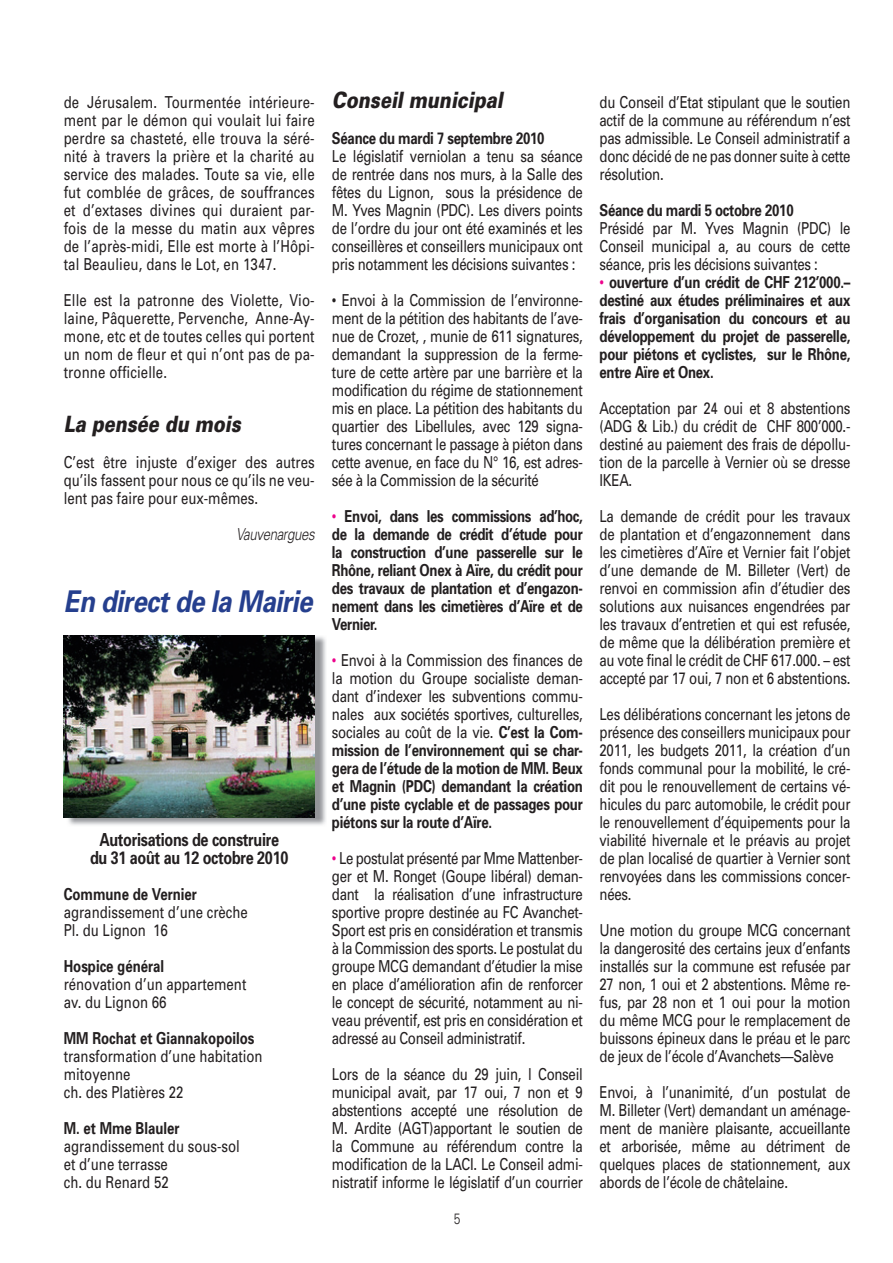
<style>
.page{position:relative;width:893px;height:1263px;background:#fff}
.page>*{position:absolute;margin:0;border:0;box-sizing:border-box;transform-origin:0 0}
.t1{font:italic 700 30px "Univers";letter-spacing:-.02em;color:#253f8e;scale:.86 1}
.t2{font:italic 900 22.5px "Univers";color:#231f20;scale:.8 1}
.t3{font:700 18px/18px "Univers";letter-spacing:-.02em;color:#231f20;text-align:center;scale:.8 1}
.t4{font:16.5px/18px "Univers";letter-spacing:-.02em;color:#231f20;text-align:justify;scale:.8 1}
.t5{font:700 16.5px/18px "Univers";letter-spacing:-.02em;color:#231f20;text-align:justify;scale:.8 1}
.t6{font:16.5px/18px "Univers";color:#231f20;scale:.8 1}
.t7{font:700 16.5px "Univers";color:#231f20;scale:.8 1}
.t8{font:italic 300 16.5px "Univers";letter-spacing:-.025em;color:#231f20;scale:.8 1}
.t9{font:300 15px "Univers";color:#231f20;scale:.8 1}
.s1{font-weight:400;color:#ed028c}
.s2{font-weight:400}
.s3{color:#ed028c}
</style>
<div class="page">
<img style="left:66px;top:636px;width:260px;height:189px">
<img style="left:64px;top:635px;width:251px;height:182px">
<p class="t4" style="left:64px;top:93px;width:315px">de Jérusalem. Tourmentée intérieure&shy;ment par le démon qui voulait lui faire perdre sa chasteté, elle trouva la séré&shy;nité à travers la prière et la charité au service des malades. Toute sa vie, elle fut comblée de grâces, de souffrances et d’extases divines qui duraient par&shy;fois de la messe du matin aux vêpres de l’après-midi, Elle est morte à l’Hôpi&shy;tal Beaulieu, dans le Lot, en 1347.</p>
<p class="t4" style="left:64px;top:291px;width:315px">Elle est la patronne des Violette, Vio&shy;laine, Pâquerette, Pervenche, Anne-Ay&shy;mone, etc et de toutes celles qui portent un nom de fleur et qui n’ont pas de pa&shy;tronne officielle.</p>
<h2 class="t2" style="left:64px;top:410px;width:223px">La pensée du mois</h2>
<p class="t4" style="left:64px;top:453px;width:315px">C’est être injuste d’exiger des autres qu’ils fassent pour nous ce qu’ils ne veu&shy;lent pas faire pour eux-mêmes.</p>
<p class="t8" style="left:236px;top:524px;width:100px">Vauvenargues</p>
<h1 class="t1" style="left:64px;top:582px;width:291px">En direct de la Mairie</h1>
<p class="t3" style="left:90px;top:830px;width:250px">Autorisations de construire du 31 août au 12 octobre 2010</p>
<p class="t7" style="left:64px;top:884px;width:168px">Commune de Vernier</p>
<p class="t6" style="left:64px;top:903px;width:232px">agrandissement d’une crèche<br>Pl. du Lignon 16</p>
<p class="t7" style="left:64px;top:956px;width:127px">Hospice général</p>
<p class="t6" style="left:64px;top:975px;width:230px">rénovation d’un appartement av. du Lignon 66</p>
<p class="t7" style="left:64px;top:1028px;width:240px">MM Rochat et Giannakopoilos</p>
<p class="t6" style="left:64px;top:1047px;width:250px">transformation d’une habitation mitoyenne<br>ch. des Platières 22</p>
<p class="t7" style="left:64px;top:1118px;width:146px">M. et Mme Blauler</p>
<p class="t6" style="left:64px;top:1137px;width:222px">agrandissement du sous-sol et d’une terrasse<br>ch. du Renard 52</p>
<h2 class="t2" style="left:332px;top:86px;width:215px">Conseil municipal</h2>
<p class="t5" style="left:332px;top:129px;width:267px">Séance du mardi 7 septembre 2010</p>
<p class="t4" style="left:332px;top:147px;width:315px">Le législatif verniolan a tenu sa séance de rentrée dans nos murs, à la Salle des fêtes du Lignon, sous la présidence de M. Yves Magnin (PDC). Les divers points de l’ordre du jour ont été examinés et les conseillères et conseillers municipaux ont pris notamment les décisions suivantes :</p>
<p class="t4" style="left:332px;top:291px;width:315px">• Envoi à la Commission de l’environne&shy;ment de la pétition des habitants de l’ave&shy;nue de Crozet, , munie de 611 signatures, demandant la suppression de la ferme&shy;ture de cette artère par une barrière et la modification du régime de stationnement mis en place. La pétition des habitants du quartier des Libellules, avec 129 signa&shy;tures concernant le passage à piéton dans cette avenue, en face du N° 16, est adres&shy;sée à la Commission de la sécurité</p>
<p class="t5" style="left:332px;top:507px;width:315px"><span class="s1">•</span> Envoi, dans les commissions ad’hoc, de la demande de crédit d’étude pour la construction d’une passerelle sur le Rhône, reliant Onex à Aïre, du crédit pour des travaux de plantation et d’engazon&shy;nement dans les cimetières d’Aïre et de Vernier.</p>
<p class="t5" style="left:332px;top:651px;width:315px"><span class="s1">•</span> <span class="s2">Envoi à la Commission des finances de la motion du Groupe socialiste deman&shy;dant d’indexer les subventions commu&shy;nales aux sociétés sportives, culturelles, sociales au coût de la vie.</span> C’est la Com&shy;mission de l’environnement qui se char&shy;gera de l’étude de la motion de MM. Beux et Magnin (PDC) demandant la création d’une piste cyclable et de passages pour piétons sur la route d’Aïre.</p>
<p class="t4" style="left:332px;top:849px;width:315px"><span class="s3">•</span> Le postulat présenté par Mme Mattenber&shy;ger et M. Ronget (Goupe libéral) deman&shy;dant la réalisation d’une infrastructure sportive propre destinée au FC Avanchet-Sport est pris en considération et transmis à la Commission des sports. Le postulat du groupe MCG demandant d’étudier la mise en place d’amélioration afin de renforcer le concept de sécurité, notamment au ni&shy;veau préventif, est pris en considération et adressé au Conseil administratif.</p>
<p class="t4" style="left:332px;top:1065px;width:315px">Lors de la séance du 29 juin, l Conseil municipal avait, par 17 oui, 7 non et 9 abstentions accepté une résolution de M. Ardite (AGT)apportant le soutien de la Commune au référendum contre la modification de la LACI. Le Conseil admi&shy;nistratif informe le législatif d’un courrier</p>
<p class="t9" style="left:454px;top:1210px;width:10px">5</p>
<p class="t4" style="left:600px;top:93px;width:315px">du Conseil d’Etat stipulant que le soutien actif de la commune au référendum n’est pas admissible. Le Conseil administratif a donc décidé de ne pas donner suite à cette résolution.</p>
<p class="t5" style="left:600px;top:201px;width:244px">Séance du mardi 5 octobre 2010</p>
<p class="t4" style="left:600px;top:219px;width:315px">Présidé par M. Yves Magnin (PDC) le Conseil municipal a, au cours de cette séance, pris les décisions suivantes :</p>
<p class="t5" style="left:600px;top:273px;width:315px"><span class="s1">•</span> ouverture d’un crédit de CHF 212’000.– destiné aux études préliminaires et aux frais d’organisation du concours et au développement du projet de passerelle, pour piétons et cyclistes, sur le Rhône, entre Aïre et Onex.</p>
<p class="t4" style="left:600px;top:399px;width:315px">Acceptation par 24 oui et 8 abstentions (ADG &amp; Lib.) du crédit de CHF 800’000.- destiné au paiement des frais de dépollu&shy;tion de la parcelle à Vernier où se dresse IKEA.</p>
<p class="t4" style="left:600px;top:507px;width:315px">La demande de crédit pour les travaux de plantation et d’engazonnement dans les cimetières d’Aïre et Vernier fait l’objet d’une demande de M. Billeter (Vert) de renvoi en commission afin d’étudier des solutions aux nuisances engendrées par les travaux d’entretien et qui est refusée, de même que la délibération première et au vote final le crédit de CHF 617.000. – est accepté par 17 oui, 7 non et 6 abstentions.</p>
<p class="t4" style="left:600px;top:705px;width:315px">Les délibérations concernant les jetons de présence des conseillers municipaux pour 2011, les budgets 2011, la création d’un fonds communal pour la mobilité, le cré&shy;dit pou le renouvellement de certains vé&shy;hicules du parc automobile, le crédit pour le renouvellement d’équipements pour la viabilité hivernale et le préavis au projet de plan localisé de quartier à Vernier sont renvoyées dans les commissions concer&shy;nées.</p>
<p class="t4" style="left:600px;top:921px;width:315px">Une motion du groupe MCG concernant la dangerosité des certains jeux d’enfants installés sur la commune est refusée par 27 non, 1 oui et 2 abstentions. Même re&shy;fus, par 28 non et 1 oui pour la motion du même MCG pour le remplacement de buissons épineux dans le préau et le parc de jeux de l’école d’Avanchets—Salève</p>
<p class="t4" style="left:600px;top:1083px;width:315px">Envoi, à l’unanimité, d’un postulat de M. Billeter (Vert) demandant un aménage&shy;ment de manière plaisante, accueillante et arborisée, même au détriment de quelques places de stationnement, aux abords de l’école de châtelaine.</p>
</div>
